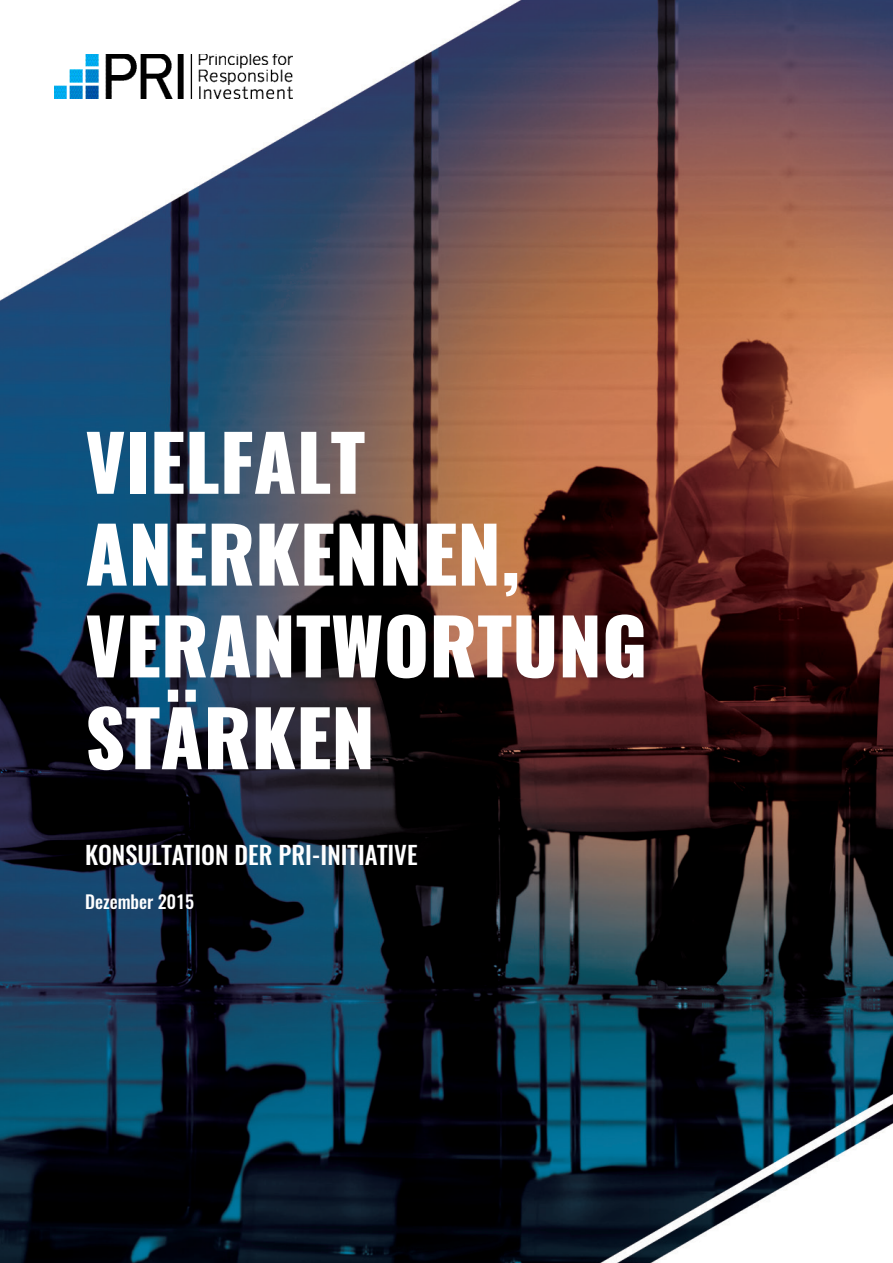
<style>
.page{position:relative;width:893px;height:1263px;background:#fff}
.page>*{position:absolute;margin:0;border:0;box-sizing:border-box;transform-origin:0 0}
.t1{font:800 76.5px "Oswald";color:#fff}
.t2{font:500 24.75px "Oswald";color:#fff}
.t3{font:500 18px "Oswald";color:#fff}
</style>
<div class="page">
<img style="left:0;top:0;width:893px;height:1263px">
<img style="left:54px;top:54px;width:239px;height:45px">
<p class="t1" style="left:85px;top:409px;width:282px">VIELFALT</p>
<p class="t1" style="left:85px;top:501px;width:437px">ANERKENNEN,</p>
<p class="t1" style="left:85px;top:592px;width:564px">VERANTWORTUNG</p>
<p class="t1" style="left:85px;top:684px;width:291px">STÄRKEN</p>
<p class="t2" style="left:85px;top:838px;width:334px">KONSULTATION DER PRI-INITIATIVE</p>
<p class="t3" style="left:85px;top:889px;width:111px">Dezember 2015</p>
</div>
